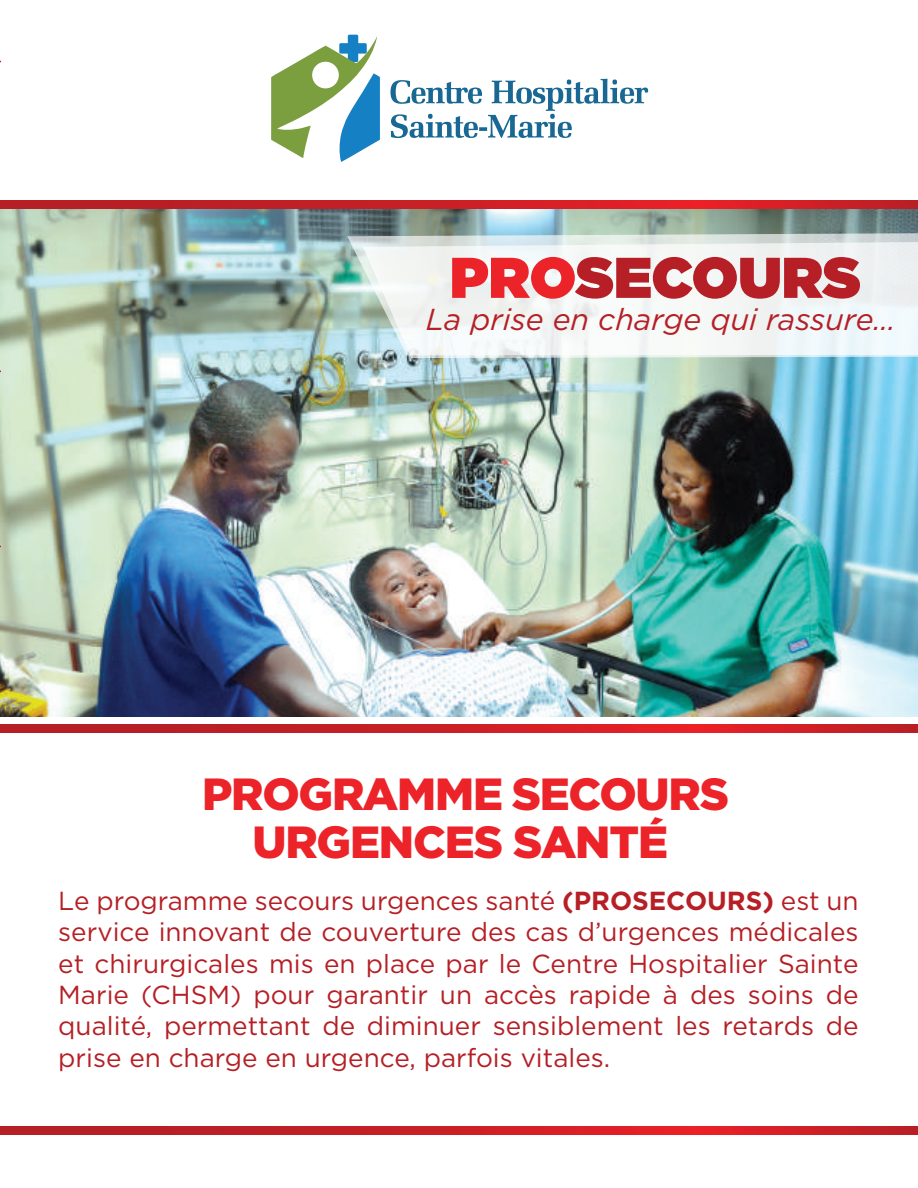
<style>
.page{position:relative;width:918px;height:1188px;background:#fff}
.page>*{position:absolute;margin:0;border:0;box-sizing:border-box;transform-origin:0 0}
.t1{font:900 45px/48px "Gotham";letter-spacing:-.025em;color:#ec2328;text-align:center}
.t2{font:italic 30.3px "Gotham";color:#b51f25}
.t3{font:26.1px/31.2px "Gotham";color:#b51f25;text-align:justify}
.s1{font-weight:700}
</style>
<div class="page">
<img style="left:0;top:208px;width:918px;height:509px">
<svg style="left:347px;top:232px;width:571px;height:123px;background:#b6ccc9"></svg>
<svg style="left:363px;top:241px;width:555px;height:117px;fill:#f1f6f5"></svg>
<svg style="left:0;top:725px;width:916px;height:8px;background:#c91f25"></svg>
<svg style="left:0;top:1127px;width:916px;height:8px;background:#c91f25"></svg>
<svg style="left:271px;top:35px;width:109px;height:127px"></svg>
<svg style="left:390px;top:79px;width:258px;height:59px"></svg>
<svg style="left:452px;top:257px;width:408px;height:42px"></svg>
<svg style="left:0;top:200px;width:918px;height:8px;background:#c91f25"></svg>
<p class="t2" style="left:426px;top:300px;width:471px">La prise en charge qui rassure…</p>
<h1 class="t1" style="left:202px;top:770px;width:528px">PROGRAMME SECOURS<br>URGENCES SANTÉ</h1>
<p class="t3" style="left:58px;top:885px;width:802px">Le programme secours urgences santé <span class="s1">(PROSECOURS)</span> est un service innovant de couverture des cas d’urgences médicales et chirurgicales mis en place par le Centre Hospitalier Sainte Marie (CHSM) pour garantir un accès rapide à des soins de qualité, permettant de diminuer sensiblement les retards de prise en charge en urgence, parfois vitales.</p>
</div>
